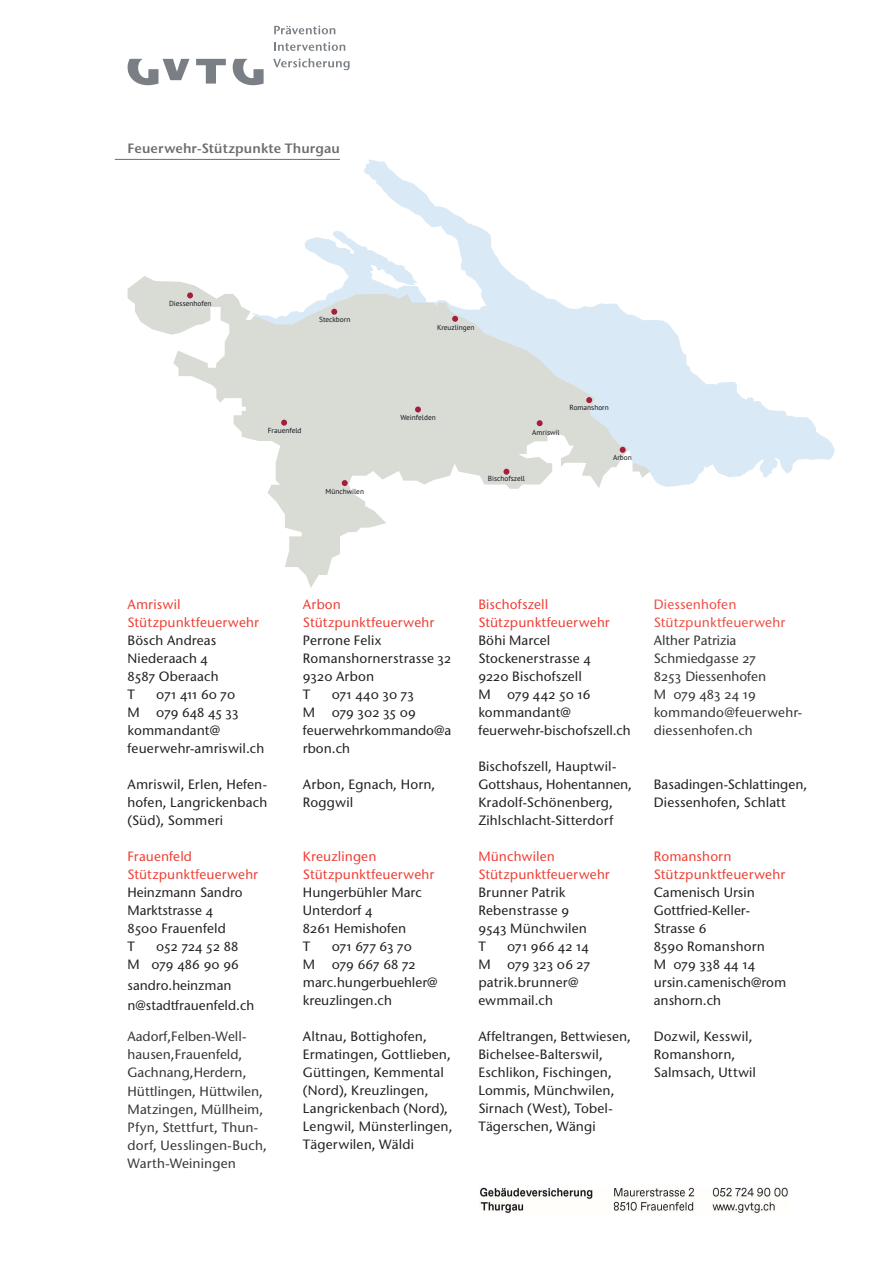
<style>
.page{position:relative;width:893px;height:1263px;background:#fff}
.page>*{position:absolute;margin:0;border:0;box-sizing:border-box;transform-origin:0 0}
.GVTG_Gb10_Fliess{font:500 13.5px/18px "Stone Sans OSITC";letter-spacing:.005em;color:#231f20}
.GVTG_Gb10_Fliess-2{font:500 13.5px/18px "Stone Sans OSITC";color:#373535}
.GVTG_Gb08_Fliess_Sub{font:13.5px "Stone Sans OSITC Semi";letter-spacing:.01em;color:#6c6d70}
.t1{font:7.35px "PT Sans";color:#11151b}
.s1{color:#ee3e34}
.s2{color:#ef4c43}
</style>
<div class="page">
<svg style="left:233px;top:59px;width:31px;height:26px"></svg>
<svg style="left:196px;top:59px;width:30px;height:25px"></svg>
<svg style="left:128px;top:59px;width:62px;height:26px"></svg>
<svg style="left:274px;top:26px;width:61px;height:8px"></svg>
<svg style="left:274px;top:42px;width:71px;height:9px"></svg>
<svg style="left:273px;top:58px;width:77px;height:12px"></svg>
<svg style="left:304px;top:159px;width:531px;height:328px"></svg>
<svg style="left:128px;top:276px;width:500px;height:312px"></svg>
<svg style="left:632px;top:463px;width:18px;height:15px"></svg>
<svg style="left:503px;top:469px;width:6px;height:6px"></svg>
<svg style="left:537px;top:420px;width:6px;height:6px"></svg>
<svg style="left:452px;top:316px;width:6px;height:6px"></svg>
<svg style="left:342px;top:480px;width:6px;height:6px"></svg>
<svg style="left:586px;top:397px;width:6px;height:6px"></svg>
<svg style="left:620px;top:447px;width:6px;height:6px"></svg>
<svg style="left:281px;top:420px;width:6px;height:6px"></svg>
<svg style="left:331px;top:309px;width:6px;height:6px"></svg>
<svg style="left:187px;top:292px;width:6px;height:6px"></svg>
<div style="left:415px;top:406px;width:6px;height:7px;background:#a41f3c;border-radius:3px"></div>
<hr style="left:115px;top:159px;width:225px;height:1px;background:#6c6d70">
<img style="left:480px;top:1188px;width:309px;height:25px">
<p class="GVTG_Gb08_Fliess_Sub" style="left:128px;top:140px;width:214px">Feuerwehr-Stützpunkte Thurgau</p>
<p class="t1" style="left:169px;top:299px;width:44px">Diessenhofen</p>
<p class="t1" style="left:319px;top:314px;width:33px">Steckborn</p>
<p class="t1" style="left:268px;top:426px;width:35px">Frauenfeld</p>
<p class="t1" style="left:326px;top:487px;width:40px">Münchwilen</p>
<p class="t1" style="left:437px;top:322px;width:39px">Kreuzlingen</p>
<p class="t1" style="left:400px;top:413px;width:37px">Weinfelden</p>
<p class="t1" style="left:532px;top:427px;width:29px">Amriswil</p>
<p class="t1" style="left:488px;top:474px;width:39px">Bischofszell</p>
<p class="t1" style="left:570px;top:403px;width:41px">Romanshorn</p>
<p class="t1" style="left:613px;top:452px;width:20px">Arbon</p>
<p class="GVTG_Gb10_Fliess" style="left:128px;top:595px;width:133px"><span class="s1">Amriswil<br>Stützpunktfeuerwehr<br></span>Bösch Andreas<br>Niederaach 4<br>8587 Oberaach<br>T</p>
<p class="GVTG_Gb10_Fliess" style="left:128px;top:685px;width:138px;text-indent:29px">071 411 60 70<br>M 079 648 45 33 kommandant@ feuerwehr-amriswil.ch</p>
<p class="GVTG_Gb10_Fliess" style="left:128px;top:775px;width:141px;text-align:justify">Amriswil, Erlen, Hefen&shy;hofen, Langrickenbach (Süd), Sommeri</p>
<p class="GVTG_Gb10_Fliess" style="left:128px;top:847px;width:132px"><span class="s1">Frauenfeld<br>Stützpunktfeuerwehr<br></span>Heinzmann Sandro<br>Marktstrasse 4<br>8500 Frauenfeld<br>T</p>
<p class="GVTG_Gb10_Fliess" style="left:128px;top:937px;width:113px;text-align:right">052 724 52 88<br>M 079 486 90 96</p>
<p class="GVTG_Gb10_Fliess" style="left:128px;top:975px;width:128px;line-height:20.4px">sandro.heinzman n@stadtfrauenfeld.ch</p>
<p class="GVTG_Gb10_Fliess-2" style="left:128px;top:1027px;width:141px">Aadorf,Felben-Well&shy;hausen,Frauenfeld,<br>Gachnang,Herdern,<br>Hüttlingen, Hüttwilen,<br>Matzingen, Müllheim,<br>Pfyn, Stettfurt, Thun&shy;dorf, Uesslingen-Buch,<br>Warth-Weiningen</p>
<p class="GVTG_Gb10_Fliess" style="left:303px;top:595px;width:150px"><span class="s1">Arbon<br>Stützpunktfeuerwehr<br></span>Perrone Felix<br>Romanshornerstrasse 32<br>9320 Arbon<br>T</p>
<p class="GVTG_Gb10_Fliess" style="left:303px;top:685px;width:150px;text-indent:29px">071 440 30 73<br>M 079 302 35 09 feuerwehrkommando@a rbon.ch</p>
<p class="GVTG_Gb10_Fliess" style="left:303px;top:776px;width:134px">Arbon, Egnach, Horn,<br>Roggwil</p>
<p class="GVTG_Gb10_Fliess" style="left:303px;top:847px;width:133px"><span class="s1">Kreuzlingen<br>Stützpunktfeuerwehr<br></span>Hungerbühler Marc<br>Unterdorf 4<br>8261 Hemishofen<br>T</p>
<p class="GVTG_Gb10_Fliess" style="left:303px;top:937px;width:136px;text-indent:29px">071 677 63 70<br>M 079 667 68 72 marc.hungerbuehler@ kreuzlingen.ch</p>
<p class="GVTG_Gb10_Fliess" style="left:303px;top:1027px;width:151px">Altnau, Bottighofen,<br>Ermatingen, Gottlieben,<br>Güttingen, Kemmental (Nord), Kreuzlingen,<br>Langrickenbach (Nord),<br>Lengwil, Münsterlingen,<br>Tägerwilen, Wäldi</p>
<p class="GVTG_Gb10_Fliess" style="left:478px;top:595px;width:154px"><span class="s1">Bischofszell<br>Stützpunktfeuerwehr<br></span>Böhi Marcel<br>Stockenerstrasse 4<br>9220 Bischofszell<br>M 079 442 50 16 kommandant@ feuerwehr-bischofszell.ch</p>
<p class="GVTG_Gb10_Fliess" style="left:478px;top:757px;width:155px">Bischofszell, Hauptwil-<br>Gottshaus, Hohentannen,<br>Kradolf-Schönenberg,<br>Zihlschlacht-Sitterdorf</p>
<p class="GVTG_Gb10_Fliess" style="left:478px;top:847px;width:133px"><span class="s1">Münchwilen<br>Stützpunktfeuerwehr<br></span>Brunner Patrik<br>Rebenstrasse 9<br>9543 Münchwilen<br>T</p>
<p class="GVTG_Gb10_Fliess" style="left:507px;top:937px;width:83px">071 966 42 14</p>
<p class="GVTG_Gb10_Fliess" style="left:478px;top:955px;width:113px">M 079 323 06 27 patrik.brunner@ ewmmail.ch</p>
<p class="GVTG_Gb10_Fliess" style="left:478px;top:1027px;width:154px">Affeltrangen, Bettwiesen,<br>Bichelsee-Balterswil,<br>Eschlikon, Fischingen,<br>Lommis, Münchwilen,<br>Sirnach (West), Tobel-<br>Tägerschen, Wängi</p>
<p class="GVTG_Gb10_Fliess-2" style="left:654px;top:595px;width:150px"><span class="s2">Diessenhofen<br>Stützpunktfeuerwehr<br></span>Alther Patrizia<br>Schmiedgasse 27<br>8253 Diessenhofen<br>M 079 483 24 19 kommando@feuerwehr&shy;diessenhofen.ch</p>
<p class="GVTG_Gb10_Fliess" style="left:654px;top:775px;width:155px">Basadingen-Schlattingen,<br>Diessenhofen, Schlatt</p>
<p class="GVTG_Gb10_Fliess" style="left:654px;top:847px;width:134px"><span class="s1">Romanshorn<br>Stützpunktfeuerwehr<br></span>Camenisch Ursin<br>Gottfried-Keller-<br>Strasse 6<br>8590 Romanshorn<br>M 079 338 44 14 ursin.camenisch@rom anshorn.ch</p>
<p class="GVTG_Gb10_Fliess" style="left:654px;top:1027px;width:100px">Dozwil, Kesswil,<br>Romanshorn,</p>
<p class="GVTG_Gb10_Fliess" style="left:654px;top:1063px;width:104px">Salmsach, Uttwil</p>
</div>
